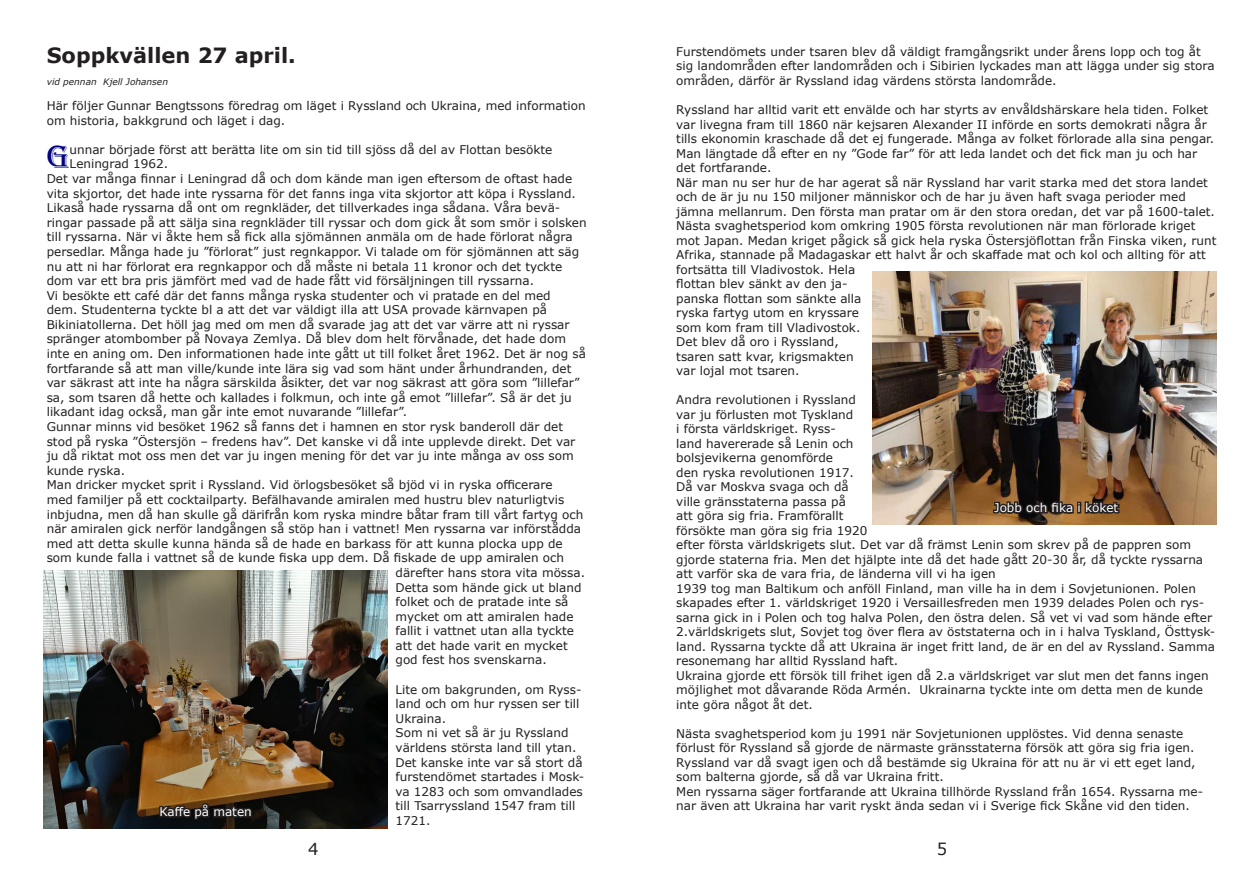
<style>
.page{position:relative;width:1259px;height:893px;background:#fff}
.page>*{position:absolute;margin:0;border:0;box-sizing:border-box;transform-origin:0 0}
.Oformaterad_text{font:33.6px "Algerian";color:#000080}
.Oformaterad_text-2{font:700 21px "Verdana";color:#231f20}
.Brödtext{font:16.5px "Verdana";color:#231f20}
.Oformaterad_text-3{font:12px/14.5px "Verdana";color:#231f20}
.Oformaterad_text-4{font:12px "Verdana";color:#fff}
.Oformaterad_text-5{font:italic 9px "Verdana";color:#231f20}
</style>
<div class="page">
<img style="left:43px;top:571px;width:344px;height:258px">
<img style="left:872px;top:272px;width:344px;height:252px">
<svg style="left:158px;top:801px;width:96px;height:20px;background:#2c2117"></svg>
<svg style="left:991px;top:499px;width:130px;height:17px;background:#473422"></svg>
<p class="Oformaterad_text-2" style="left:47px;top:40px;width:251px">Soppkvällen 27 april.</p>
<p class="Oformaterad_text-5" style="left:47px;top:75px;width:123px">vid pennan Kjell Johansen</p>
<p class="Oformaterad_text-3" style="left:47px;top:98px;width:540px">Här följer Gunnar Bengtssons föredrag om läget i Ryssland och Ukraina, med information om historia, bakkgrund och läget i dag.</p>
<p class="Oformaterad_text" style="left:47px;top:139px;width:24px">G</p>
<p class="Oformaterad_text-3" style="left:70px;top:142px;width:484px">unnar började först att berätta lite om sin tid till sjöss då del av Flottan besökte<br>Leningrad 1962.</p>
<p class="Oformaterad_text-3" style="left:47px;top:171px;width:541px">Det var många finnar i Leningrad då och dom kände man igen eftersom de oftast hade vita skjortor, det hade inte ryssarna för det fanns inga vita skjortor att köpa i Ryssland.<br>Likaså hade ryssarna då ont om regnkläder, det tillverkades inga sådana. Våra bevä&shy;ringar passade på att sälja sina regnkläder till ryssar och dom gick åt som smör i solsken till ryssarna. När vi åkte hem så fick alla sjömännen anmäla om de hade förlorat några persedlar. Många hade ju ”förlorat” just regnkappor. Vi talade om för sjömännen att säg nu att ni har förlorat era regnkappor och då måste ni betala 11 kronor och det tyckte dom var ett bra pris jämfört med vad de hade fått vid försäljningen till ryssarna.</p>
<p class="Oformaterad_text-3" style="left:47px;top:288px;width:541px">Vi besökte ett café där det fanns många ryska studenter och vi pratade en del med<br>dem. Studenterna tyckte bl a att det var väldigt illa att USA provade kärnvapen på Bikiniatollerna. Det höll jag med om men då svarade jag att det var värre att ni ryssar spränger atombomber på Novaya Zemlya. Då blev dom helt förvånade, det hade dom inte en aning om. Den informationen hade inte gått ut till folket året 1962. Det är nog så fortfarande så att man ville/kunde inte lära sig vad som hänt under århundranden, det var säkrast att inte ha några särskilda åsikter, det var nog säkrast att göra som ”lillefar” sa, som tsaren då hette och kallades i folkmun, och inte gå emot ”lillefar”. Så är det ju likadant idag också, man går inte emot nuvarande ”lillefar”.</p>
<p class="Oformaterad_text-3" style="left:47px;top:419px;width:530px">Gunnar minns vid besöket 1962 så fanns det i hamnen en stor rysk banderoll där det stod på ryska ”Östersjön – fredens hav”. Det kanske vi då inte upplevde direkt. Det var ju då riktat mot oss men det var ju ingen mening för det var ju inte många av oss som kunde ryska.</p>
<p class="Oformaterad_text-3" style="left:47px;top:478px;width:507px">Man dricker mycket sprit i Ryssland. Vid örlogsbesöket så bjöd vi in ryska officerare</p>
<p class="Oformaterad_text-3" style="left:47px;top:492px;width:519px">med familjer på ett cocktailparty. Befälhavande amiralen med hustru blev naturligtvis</p>
<p class="Oformaterad_text-3" style="left:47px;top:507px;width:538px">inbjudna, men då han skulle gå därifrån kom ryska mindre båtar fram till vårt fartyg och</p>
<p class="Oformaterad_text-3" style="left:47px;top:521px;width:536px">när amiralen gick nerför landgången så stöp han i vattnet! Men ryssarna var införstådda</p>
<p class="Oformaterad_text-3" style="left:47px;top:536px;width:517px">med att detta skulle kunna hända så de hade en barkass för att kunna plocka upp de</p>
<p class="Oformaterad_text-3" style="left:47px;top:551px;width:519px">som kunde falla i vattnet så de kunde fiska upp dem. Då fiskade de upp amiralen och</p>
<p class="Oformaterad_text-3" style="left:395px;top:565px;width:191px">därefter hans stora vita mössa.</p>
<p class="Oformaterad_text-3" style="left:395px;top:580px;width:187px">Detta som hände gick ut bland</p>
<p class="Oformaterad_text-3" style="left:395px;top:594px;width:174px">folket och de pratade inte så</p>
<p class="Oformaterad_text-3" style="left:395px;top:609px;width:179px">mycket om att amiralen hade</p>
<p class="Oformaterad_text-3" style="left:395px;top:623px;width:180px">fallit i vattnet utan alla tyckte</p>
<p class="Oformaterad_text-3" style="left:395px;top:638px;width:174px">att det hade varit en mycket</p>
<p class="Oformaterad_text-3" style="left:395px;top:653px;width:153px">god fest hos svenskarna.</p>
<p class="Oformaterad_text-3" style="left:395px;top:682px;width:187px">Lite om bakgrunden, om Ryss&shy;land och om hur ryssen ser till<br>Ukraina.</p>
<p class="Oformaterad_text-3" style="left:395px;top:726px;width:190px">Som ni vet så är ju Ryssland världens största land till ytan.<br>Det kanske inte var så stort då furstendömet startades i Mosk&shy;va 1283 och som omvandlades till Tsarryssland 1547 fram till<br>1721.</p>
<p class="Oformaterad_text-4" style="left:159px;top:803px;width:94px">Kaffe på maten</p>
<p class="Oformaterad_text-3" style="left:676px;top:44px;width:540px">Furstendömets under tsaren blev då väldigt framgångsrikt under årens lopp och tog åt sig landområden efter landområden och i Sibirien lyckades man att lägga under sig stora områden, därför är Ryssland idag värdens största landområde.</p>
<p class="Oformaterad_text-3" style="left:676px;top:102px;width:539px">Ryssland har alltid varit ett envälde och har styrts av envåldshärskare hela tiden. Folket var livegna fram till 1860 när kejsaren Alexander II införde en sorts demokrati några år tills ekonomin kraschade då det ej fungerade. Många av folket förlorade alla sina pengar.<br>Man längtade då efter en ny ”Gode far” för att leda landet och det fick man ju och har det fortfarande.</p>
<p class="Oformaterad_text-3" style="left:676px;top:175px;width:542px">När man nu ser hur de har agerat så när Ryssland har varit starka med det stora landet och de är ju nu 150 miljoner människor och de har ju även haft svaga perioder med jämna mellanrum. Den första man pratar om är den stora oredan, det var på 1600-talet.<br>Nästa svaghetsperiod kom omkring 1905 första revolutionen när man förlorade kriget mot Japan. Medan kriget pågick så gick hela ryska Östersjöflottan från Finska viken, runt Afrika, stannade på Madagaskar ett halvt år och skaffade mat och kol och allting för att fortsätta till Vladivostok. Hela<br>flottan blev sänkt av den ja-<br>panska flottan som sänkte alla<br>ryska fartyg utom en kryssare<br>som kom fram till Vladivostok.<br>Det blev då oro i Ryssland,<br>tsaren satt kvar, krigsmakten<br>var lojal mot tsaren.</p>
<p class="Oformaterad_text-3" style="left:676px;top:392px;width:528px">Andra revolutionen i Ryssland<br>var ju förlusten mot Tyskland<br>i första världskriget. Ryss-<br>land havererade så Lenin och<br>bolsjevikerna genomförde<br>den ryska revolutionen 1917.<br>Då var Moskva svaga och då<br>ville gränsstaterna passa på<br>att göra sig fria. Framförallt<br>försökte man göra sig fria 1920<br>efter första världskrigets slut. Det var då främst Lenin som skrev på de pappren som gjorde staterna fria. Men det hjälpte inte då det hade gått 20-30 år, då tyckte ryssarna att varför ska de vara fria, de länderna vill vi ha igen</p>
<p class="Oformaterad_text-3" style="left:676px;top:581px;width:540px">1939 tog man Baltikum och anföll Finland, man ville ha in dem i Sovjetunionen. Polen skapades efter 1. världskriget 1920 i Versaillesfreden men 1939 delades Polen och rys&shy;sarna gick in i Polen och tog halva Polen, den östra delen. Så vet vi vad som hände efter 2.världskrigets slut, Sovjet tog över flera av öststaterna och in i halva Tyskland, Östtysk&shy;land. Ryssarna tyckte då att Ukraina är inget fritt land, de är en del av Ryssland. Samma resonemang har alltid Ryssland haft.</p>
<p class="Oformaterad_text-3" style="left:676px;top:668px;width:534px">Ukraina gjorde ett försök till frihet igen då 2.a världskriget var slut men det fanns ingen möjlighet mot dåvarande Röda Armén. Ukrainarna tyckte inte om detta men de kunde inte göra något åt det.</p>
<p class="Oformaterad_text-3" style="left:676px;top:726px;width:521px">Nästa svaghetsperiod kom ju 1991 när Sovjetunionen upplöstes. Vid denna senaste förlust för Ryssland så gjorde de närmaste gränsstaterna försök att göra sig fria igen.<br>Ryssland var då svagt igen och då bestämde sig Ukraina för att nu är vi ett eget land, som balterna gjorde, så då var Ukraina fritt.</p>
<p class="Oformaterad_text-3" style="left:676px;top:784px;width:528px">Men ryssarna säger fortfarande att Ukraina tillhörde Ryssland från 1654. Ryssarna me&shy;nar även att Ukraina har varit ryskt ända sedan vi i Sverige fick Skåne vid den tiden.</p>
<p class="Oformaterad_text-4" style="left:994px;top:499px;width:126px">Jobb och fika i köket</p>
<p class="Brödtext" style="left:308px;top:837px;width:12px">4</p>
<p class="Brödtext" style="left:936px;top:837px;width:12px">5</p>
</div>
